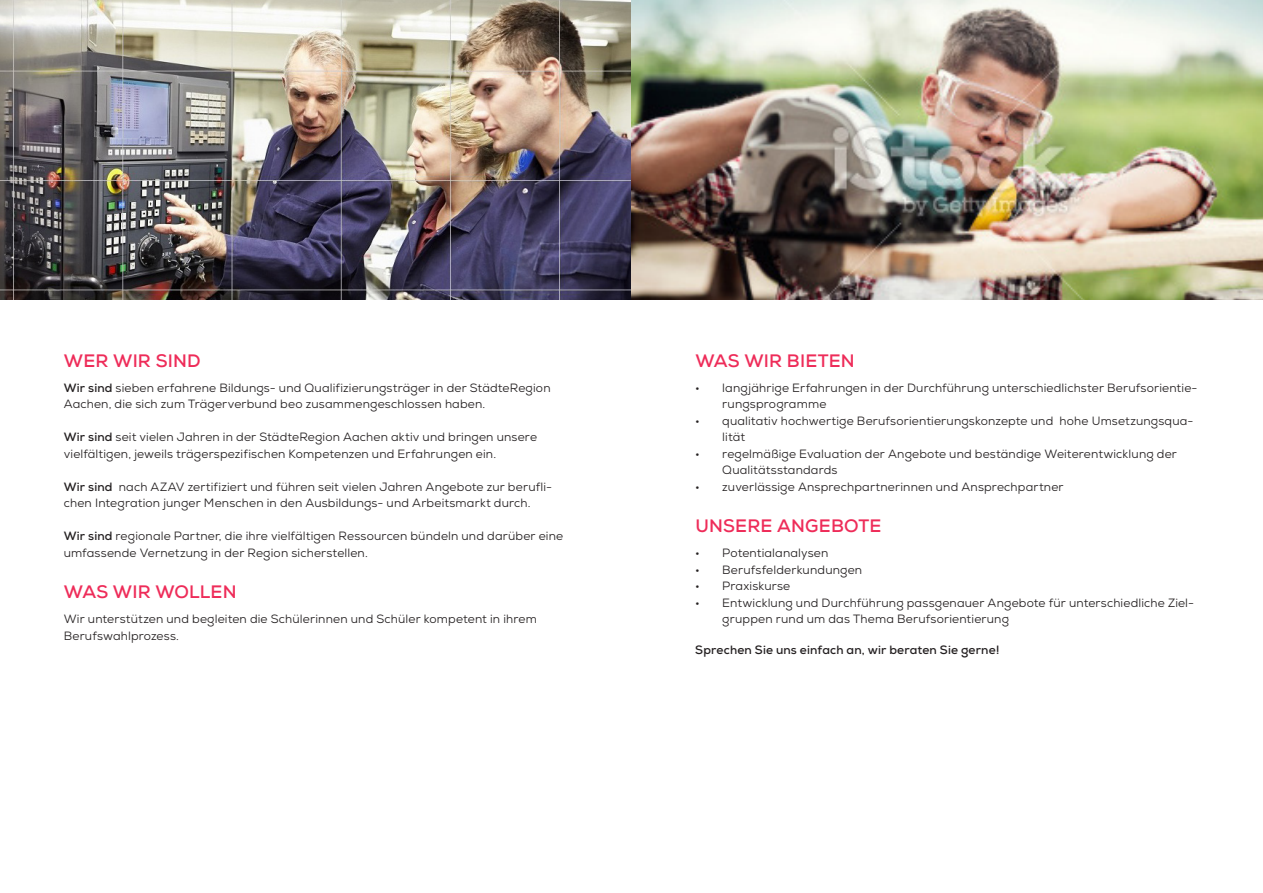
<style>
.page{position:relative;width:1263px;height:893px;background:#fff}
.page>*{position:absolute;margin:0;border:0;box-sizing:border-box;transform-origin:0 0}
.t1{font:700 18px "Nexa";letter-spacing:.01em;color:#ee2c59}
.t2{font:12px/16.5px "Nexa";letter-spacing:.015em;color:#231f20}
.t3{font:700 12px "Nexa";letter-spacing:.015em;color:#231f20}
.s1{font-weight:700}
</style>
<div class="page">
<img style="left:0;top:0;width:1263px;height:300px">
<h1 class="t1" style="left:64px;top:349px;width:138px">WER WIR SIND</h1>
<p class="t2" style="left:64px;top:379px;width:488px"><span class="s1">Wir sind</span> sieben erfahrene Bildungs- und Qualifizierungsträger in der StädteRegion<br>Aachen, die sich zum Trägerverbund beo zusammengeschlossen haben.</p>
<p class="t2" style="left:64px;top:429px;width:475px"><span class="s1">Wir sind</span> seit vielen Jahren in der StädteRegion Aachen aktiv und bringen unsere vielfältigen, jeweils trägerspezifischen Kompetenzen und Erfahrungen ein.</p>
<p class="t2" style="left:64px;top:478px;width:490px"><span class="s1">Wir sind</span> nach AZAV zertifiziert und führen seit vielen Jahren Angebote zur berufli&shy;chen Integration junger Menschen in den Ausbildungs- und Arbeitsmarkt durch.</p>
<p class="t2" style="left:64px;top:528px;width:501px"><span class="s1">Wir sind</span> regionale Partner, die ihre vielfältigen Ressourcen bündeln und darüber eine umfassende Vernetzung in der Region sicherstellen.</p>
<h1 class="t1" style="left:64px;top:580px;width:174px">WAS WIR WOLLEN</h1>
<p class="t2" style="left:64px;top:611px;width:475px">Wir unterstützen und begleiten die Schülerinnen und Schüler kompetent in ihrem<br>Berufswahlprozess.</p>
<h1 class="t1" style="left:695px;top:349px;width:161px">WAS WIR BIETEN</h1>
<p class="t2" style="left:722px;top:379px;width:477px;text-indent:-27px">• langjährige Erfahrungen in der Durchführung unterschiedlichster Berufsorientie&shy;rungsprogramme</p>
<p class="t2" style="left:722px;top:412px;width:473px;text-indent:-27px">• qualitativ hochwertige Berufsorientierungskonzepte und hohe Umsetzungsqua&shy;lität</p>
<p class="t2" style="left:722px;top:445px;width:456px;text-indent:-27px">• regelmäßige Evaluation der Angebote und beständige Weiterentwicklung der<br>Qualitätsstandards</p>
<p class="t2" style="left:695px;top:478px;width:370px">• zuverlässige Ansprechpartnerinnen und Ansprechpartner</p>
<h1 class="t1" style="left:695px;top:514px;width:187px">UNSERE ANGEBOTE</h1>
<p class="t2" style="left:695px;top:545px;width:135px">• Potentialanalysen</p>
<p class="t2" style="left:695px;top:561px;width:168px">• Berufsfelderkundungen</p>
<p class="t2" style="left:695px;top:578px;width:97px">• Praxiskurse</p>
<p class="t2" style="left:722px;top:594px;width:473px;text-indent:-27px">• Entwicklung und Durchführung passgenauer Angebote für unterschiedliche Ziel&shy;gruppen rund um das Thema Berufsorientierung</p>
<p class="t3" style="left:695px;top:642px;width:305px">Sprechen Sie uns einfach an, wir beraten Sie gerne!</p>
</div>
